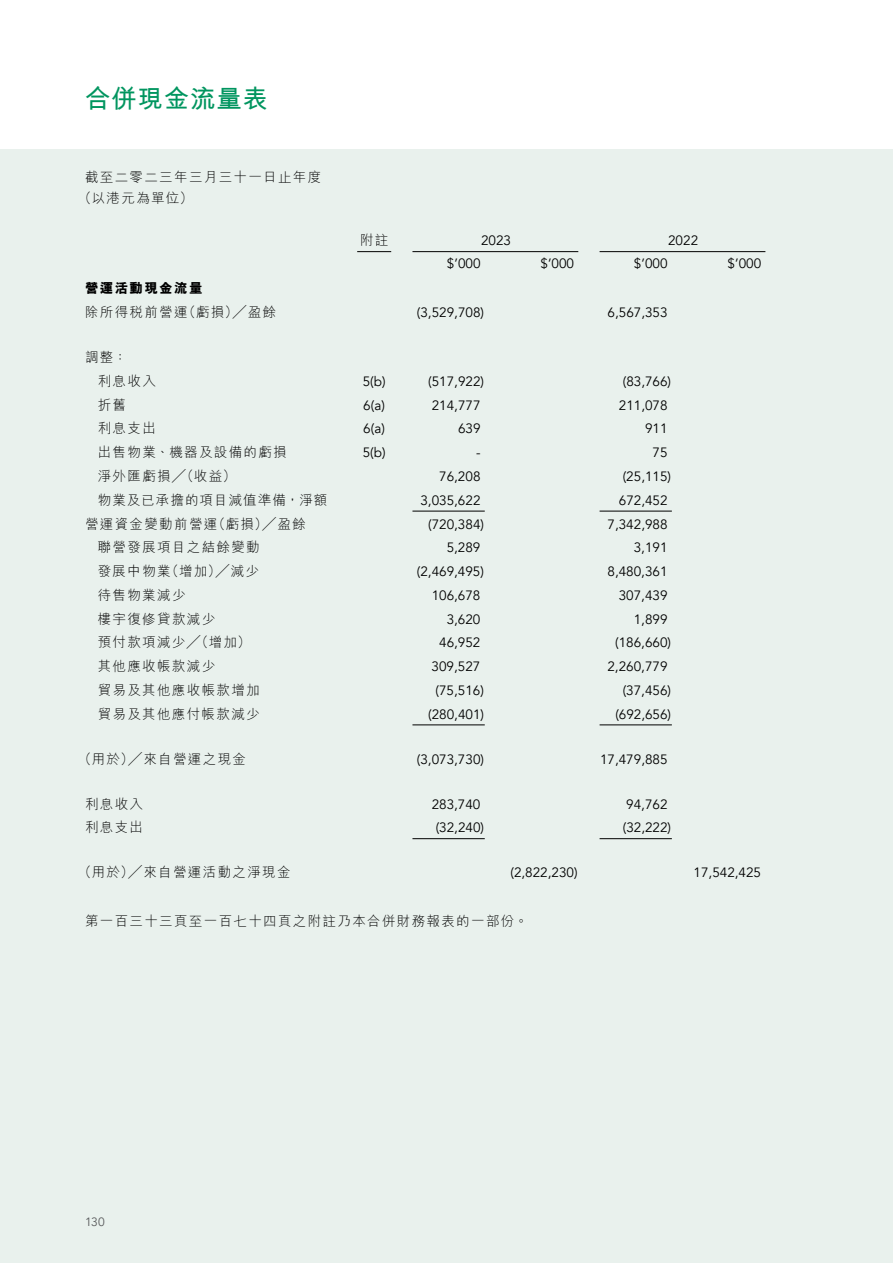
<style>
.page{position:relative;width:893px;height:1263px;background:#fff}
.page>*{position:absolute;margin:0;border:0;box-sizing:border-box;transform-origin:0 0}
.t1{font:700 25.5px "M Hei HK";letter-spacing:.03em;color:#00955f}
.t2{font:13.5px "Avenir";color:#000}
.t3{font:300 13.5px/21px "M Hei HK";letter-spacing:.1em;color:#000}
.t4{font:300 13.5px "M Hei HK";letter-spacing:.08em;color:#000}
.t5{font:800 13.5px "M Hei HK";letter-spacing:.1em;color:#000}
.t6{font:12px "Avenir";color:#58595b}
</style>
<div class="page">
<div style="left:0;top:149px;width:893px;height:1114px;background:#e9f1ed"></div>
<hr style="left:357px;top:251px;width:34px;height:1px;background:#000">
<hr style="left:412px;top:251px;width:166px;height:1px;background:#000">
<hr style="left:600px;top:251px;width:165px;height:1px;background:#000">
<hr style="left:412px;top:511px;width:73px;height:1px;background:#000">
<hr style="left:600px;top:511px;width:72px;height:1px;background:#000">
<hr style="left:412px;top:724px;width:73px;height:1px;background:#000">
<hr style="left:600px;top:724px;width:72px;height:1px;background:#000">
<hr style="left:412px;top:838px;width:73px;height:1px;background:#000">
<hr style="left:600px;top:838px;width:72px;height:1px;background:#000">
<h1 class="t1" style="left:85px;top:80px;width:185px">合併現金流量表</h1>
<p class="t3" style="left:78px;top:166px;width:245px;text-indent:7px">截至二零二三年三月三十一日止年度（以港元為單位）</p>
<p class="t3" style="left:360px;top:229px;width:30px">附註</p>
<p class="t2" style="left:481px;top:233px;width:32px">2023</p>
<p class="t2" style="left:668px;top:233px;width:32px">2022</p>
<p class="t2" style="left:447px;top:255px;width:35px">$’000</p>
<p class="t2" style="left:540px;top:255px;width:35px">$’000</p>
<p class="t2" style="left:634px;top:255px;width:35px">$’000</p>
<p class="t2" style="left:727px;top:255px;width:35px">$’000</p>
<p class="t5" style="left:85px;top:279px;width:119px">營運活動現金流量</p>
<p class="t3" style="left:85px;top:301px;width:193px">除所得稅前營運（虧損）╱盈餘</p>
<p class="t2" style="left:417px;top:304px;width:69px">(3,529,708)</p>
<p class="t2" style="left:608px;top:304px;width:62px">6,567,353</p>
<p class="t3" style="left:98px;top:345px;width:60px;line-height:23.7px;text-indent:-13px">調整：<br>利息收入</p>
<p class="t2" style="left:363px;top:373px;width:25px">5(b)</p>
<p class="t2" style="left:428px;top:373px;width:57px">(517,922)</p>
<p class="t2" style="left:623px;top:373px;width:50px">(83,766)</p>
<p class="t3" style="left:98px;top:394px;width:30px">折舊</p>
<p class="t2" style="left:363px;top:397px;width:23px">6(a)</p>
<p class="t2" style="left:432px;top:397px;width:50px">214,777</p>
<p class="t2" style="left:619px;top:397px;width:50px">211,078</p>
<p class="t3" style="left:98px;top:417px;width:60px">利息支出</p>
<p class="t2" style="left:363px;top:421px;width:23px">6(a)</p>
<p class="t2" style="left:458px;top:421px;width:24px">639</p>
<p class="t2" style="left:645px;top:421px;width:24px">911</p>
<p class="t3" style="left:98px;top:441px;width:191px">出售物業、機器及設備的虧損</p>
<p class="t2" style="left:363px;top:444px;width:25px">5(b)</p>
<p class="t2" style="left:476px;top:444px;width:6px">-</p>
<p class="t2" style="left:653px;top:444px;width:17px">75</p>
<p class="t3" style="left:98px;top:465px;width:140px">淨外匯虧損╱（收益）</p>
<p class="t2" style="left:439px;top:468px;width:43px">76,208</p>
<p class="t2" style="left:623px;top:468px;width:50px">(25,115)</p>
<p class="t4" style="left:98px;top:490px;width:231px">物業及已承擔的項目減值準備，淨額</p>
<p class="t2" style="left:420px;top:492px;width:62px">3,035,622</p>
<p class="t2" style="left:619px;top:492px;width:50px">672,452</p>
<p class="t3" style="left:85px;top:512px;width:222px">營運資金變動前營運（虧損）╱盈餘</p>
<p class="t2" style="left:428px;top:516px;width:57px">(720,384)</p>
<p class="t2" style="left:608px;top:516px;width:62px">7,342,988</p>
<p class="t3" style="left:98px;top:536px;width:163px">聯營發展項目之結餘變動</p>
<p class="t2" style="left:447px;top:539px;width:35px">5,289</p>
<p class="t2" style="left:634px;top:539px;width:35px">3,191</p>
<p class="t3" style="left:98px;top:560px;width:163px">發展中物業（增加）╱減少</p>
<p class="t2" style="left:417px;top:563px;width:69px">(2,469,495)</p>
<p class="t2" style="left:607px;top:563px;width:62px">8,480,361</p>
<p class="t3" style="left:98px;top:584px;width:89px">待售物業減少</p>
<p class="t2" style="left:432px;top:587px;width:50px">106,678</p>
<p class="t2" style="left:619px;top:587px;width:50px">307,439</p>
<p class="t3" style="left:98px;top:607px;width:119px">樓宇復修貸款減少</p>
<p class="t2" style="left:447px;top:611px;width:35px">3,620</p>
<p class="t2" style="left:634px;top:611px;width:35px">1,899</p>
<p class="t3" style="left:98px;top:631px;width:154px">預付款項減少╱（增加）</p>
<p class="t2" style="left:439px;top:634px;width:43px">46,952</p>
<p class="t2" style="left:615px;top:634px;width:57px">(186,660)</p>
<p class="t3" style="left:98px;top:655px;width:119px">其他應收帳款減少</p>
<p class="t2" style="left:432px;top:658px;width:50px">309,527</p>
<p class="t2" style="left:607px;top:658px;width:62px">2,260,779</p>
<p class="t3" style="left:98px;top:679px;width:163px">貿易及其他應收帳款增加</p>
<p class="t2" style="left:436px;top:682px;width:50px">(75,516)</p>
<p class="t2" style="left:623px;top:682px;width:50px">(37,456)</p>
<p class="t3" style="left:98px;top:702px;width:163px">貿易及其他應付帳款減少</p>
<p class="t2" style="left:428px;top:706px;width:57px">(280,401)</p>
<p class="t2" style="left:615px;top:706px;width:57px">(692,656)</p>
<p class="t3" style="left:78px;top:748px;width:169px">（用於）╱來自營運之現金</p>
<p class="t2" style="left:417px;top:751px;width:69px">(3,073,730)</p>
<p class="t2" style="left:600px;top:751px;width:69px">17,479,885</p>
<p class="t3" style="left:85px;top:793px;width:60px">利息收入</p>
<p class="t2" style="left:432px;top:796px;width:50px">283,740</p>
<p class="t2" style="left:626px;top:796px;width:43px">94,762</p>
<p class="t3" style="left:85px;top:816px;width:60px">利息支出</p>
<p class="t2" style="left:436px;top:820px;width:50px">(32,240)</p>
<p class="t2" style="left:623px;top:820px;width:50px">(32,222)</p>
<p class="t3" style="left:78px;top:861px;width:214px">（用於）╱來自營運活動之淨現金</p>
<p class="t2" style="left:510px;top:865px;width:69px">(2,822,230)</p>
<p class="t2" style="left:694px;top:865px;width:69px">17,542,425</p>
<p class="t3" style="left:85px;top:910px;width:444px">第一百三十三頁至一百七十四頁之附註乃本合併財務報表的一部份。</p>
<p class="t6" style="left:85px;top:1214px;width:21px">130</p>
</div>
